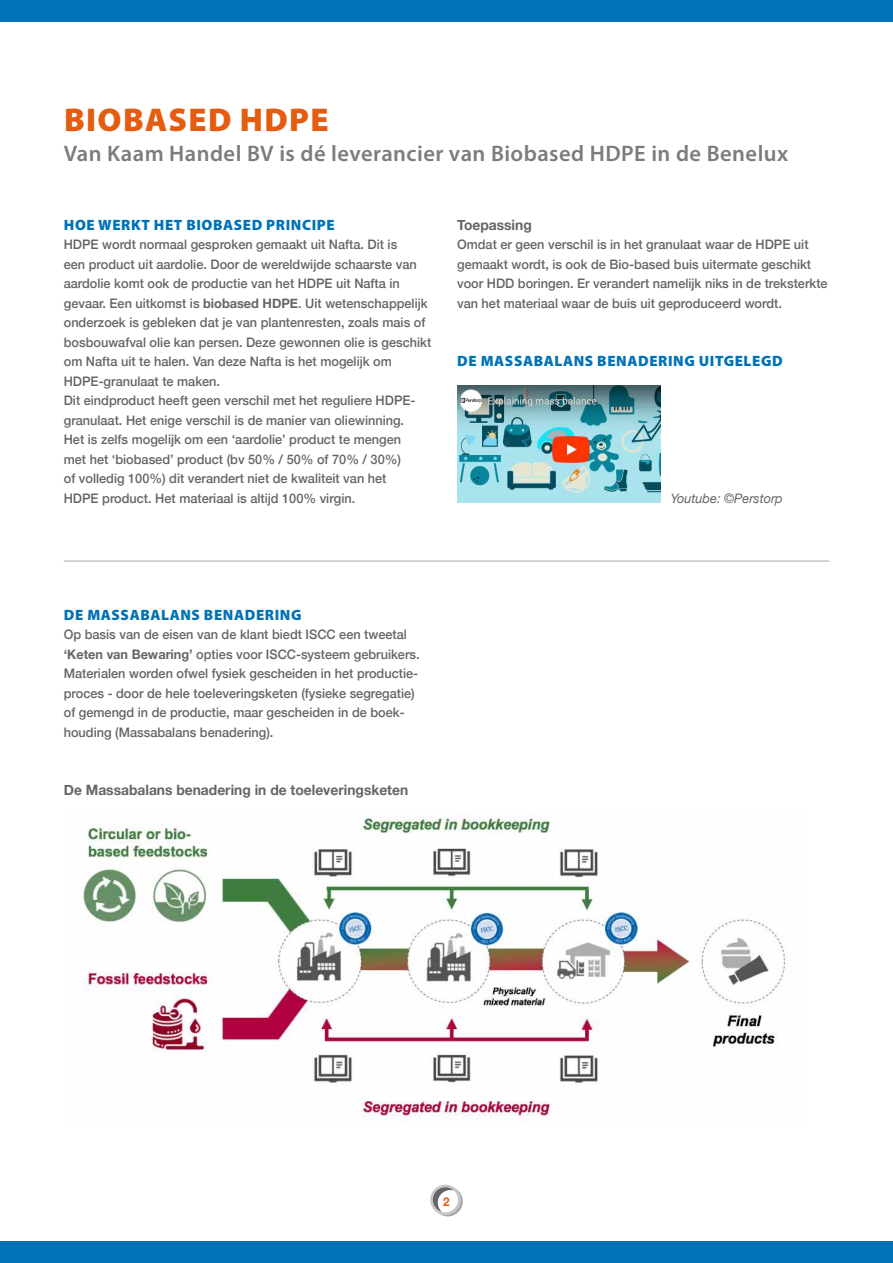
<style>
.page{position:relative;width:893px;height:1263px;background:#fff}
.page>*{position:absolute;margin:0;border:0;box-sizing:border-box;transform-origin:0 0}
.t1{font:900 33px "Myriad Pro";letter-spacing:.04em;color:#e45c10}
.t2{font:600 22.5px "Myriad Pro";letter-spacing:.02em;color:#7b7c7e}
.t3{font:900 15px "Myriad Pro";letter-spacing:.04em;color:#0072b7}
.t4{font:700 14.25px "Helvetica Neue";color:#646567}
.t5{font:500 13.2px/19.5px "Helvetica Neue";color:#646567}
.t6{font:italic 13.2px "Helvetica Neue";color:#646567}
.t7{font:700 12px "Helvetica Neue";color:#e45c10}
.s1{font-weight:700}
</style>
<div class="page">
<svg style="left:430px;top:1185px;width:33px;height:31px"></svg>
<div style="left:0;top:0;width:893px;height:21px;background:#0072b7"></div>
<div style="left:0;top:1242px;width:893px;height:21px;background:#0072b7"></div>
<img style="left:83px;top:814px;width:703px;height:307px">
<hr style="left:64px;top:561px;width:765px;height:1px;background:#a7a8aa">
<img style="left:457px;top:386px;width:203px;height:116px">
<h1 class="t1" style="left:64px;top:98px;width:266px">BIOBASED HDPE</h1>
<h2 class="t2" style="left:64px;top:139px;width:726px">Van Kaam Handel BV is dé leverancier van Biobased HDPE in de Benelux</h2>
<p class="t3" style="left:64px;top:214px;width:272px">HOE WERKT HET BIOBASED PRINCIPE</p>
<p class="t5" style="left:64px;top:233px;width:369px">HDPE wordt normaal gesproken gemaakt uit Nafta. Dit is<br>een product uit aardolie. Door de wereldwijde schaarste van aardolie komt ook de productie van het HDPE uit Nafta in gevaar. Een uitkomst is <span class="s1">biobased HDPE</span>. Uit wetenschappelijk onderzoek is gebleken dat je van plantenresten, zoals mais of bosbouwafval olie kan persen. Deze gewonnen olie is geschikt om Nafta uit te halen. Van deze Nafta is het mogelijk om HDPE-granulaat te maken.<br>Dit eindproduct heeft geen verschil met het reguliere HDPE&shy;granulaat. Het enige verschil is de manier van oliewinning.<br>Het is zelfs mogelijk om een ‘aardolie’ product te mengen<br>met het ‘biobased’ product (bv 50% / 50% of 70% / 30%)<br>of volledig 100%) dit verandert niet de kwaliteit van het<br>HDPE product. Het materiaal is altijd 100% virgin.</p>
<p class="t4" style="left:457px;top:213px;width:76px">Toepassing</p>
<p class="t5" style="left:457px;top:233px;width:372px">Omdat er geen verschil is in het granulaat waar de HDPE uit gemaakt wordt, is ook de Bio-based buis uitermate geschikt voor HDD boringen. Er verandert namelijk niks in de treksterkte van het materiaal waar de buis uit geproduceerd wordt.</p>
<p class="t3" style="left:457px;top:351px;width:327px">DE MASSABALANS BENADERING UITGELEGD</p>
<p class="t6" style="left:671px;top:488px;width:114px">Youtube: ©Perstorp</p>
<p class="t3" style="left:64px;top:604px;width:239px">DE MASSABALANS BENADERING</p>
<p class="t5" style="left:64px;top:623px;width:357px">Op basis van de eisen van de klant biedt ISCC een tweetal <span class="s1">‘Keten van Bewaring’</span> opties voor ISCC-systeem gebruikers.<br>Materialen worden ofwel fysiek gescheiden in het productie&shy;proces - door de hele toeleveringsketen (fysieke segregatie) of gemengd in de productie, maar gescheiden in de boek&shy;houding (Massabalans benadering).</p>
<p class="t4" style="left:64px;top:779px;width:346px">De Massabalans benadering in de toeleveringsketen</p>
<p class="t7" style="left:443px;top:1192px;width:8px">2</p>
</div>
